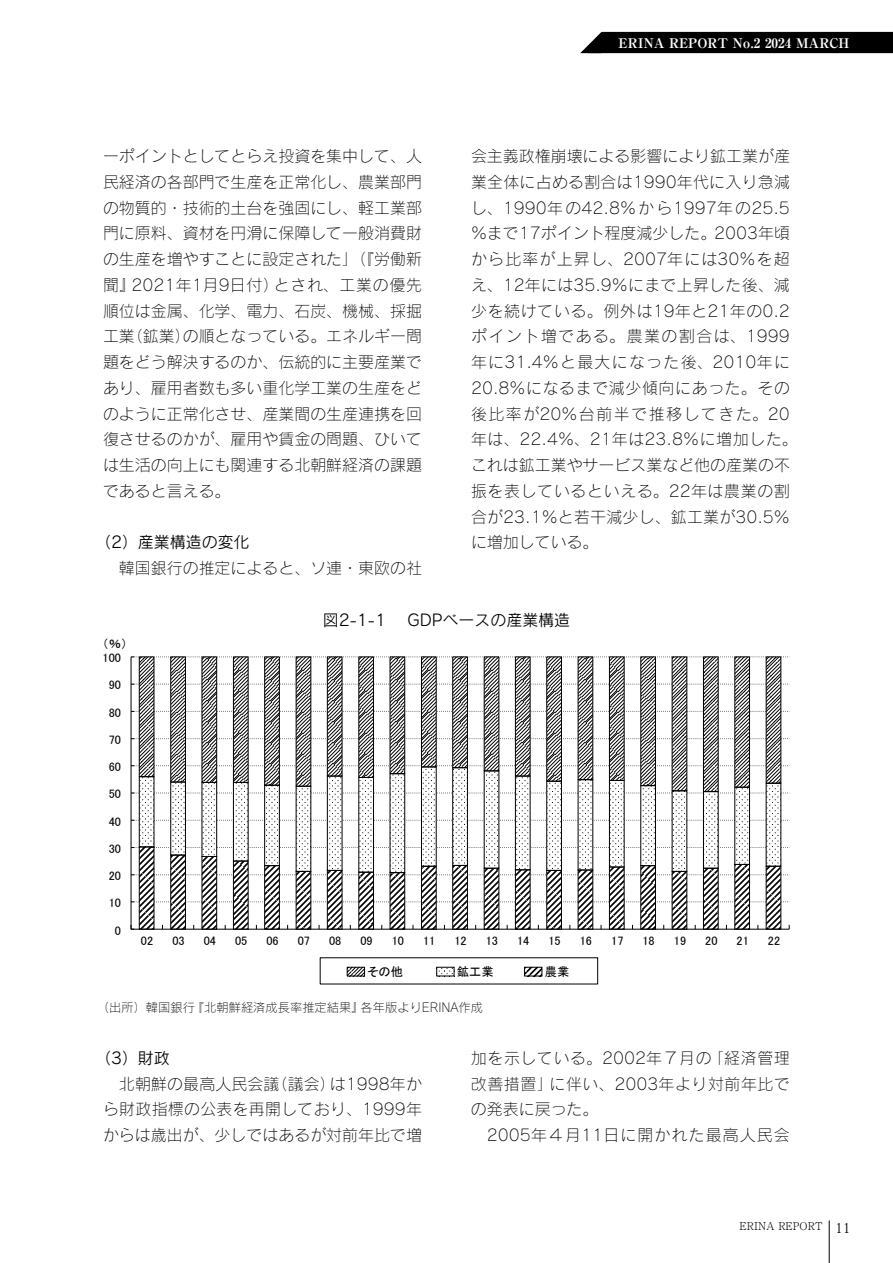
<style>
.page{position:relative;width:893px;height:1263px;background:#fff}
.page>*{position:absolute;margin:0;border:0;box-sizing:border-box;transform-origin:0 0}
.t1{font:15.9px/25.8px "Lexus Rodin Pro L";color:#000;text-align:justify}
.t2{font:15.9px "Lexus Rodin Pro M";color:#000}
.t3{font:15.9px "Lexus Rodin Pro L";letter-spacing:.07em;color:#000}
.t4{font:700 expanded 13.35px "Ryumin Pro";color:#fff}
.t5{font:12.3px "MS P Gothic";color:#000}
.t6{font:12.3px "Lexus Rodin Pro L";color:#000}
.t7{font:300 10.65px "Ryumin Pro";color:#000}
.s1{font-family:"Koz Min Pro";font-size:13.8px}
</style>
<div class="page">
<svg style="left:130px;top:656px;width:660px;height:274px"></svg>
<svg style="left:131px;top:925px;width:3px;height:5px"></svg>
<svg style="left:349px;top:969px;width:14px;height:5px"></svg>
<div style="left:347px;top:967px;width:18px;height:9px;border:1px solid #000"></div>
<svg style="left:438px;top:970px;width:15px;height:4px"></svg>
<svg style="left:526px;top:969px;width:14px;height:5px"></svg>
<div style="left:524px;top:967px;width:18px;height:9px;border:1px solid #000"></div>
<hr style="left:829px;top:1220px;width:1px;height:43px;background:#000">
<div style="left:580px;top:32px;width:313px;height:21px;background:#000"></div>
<p class="t1" style="left:103px;top:143px;width:320px">ーポイントとしてとらえ投資を集中して、人民経済の各部門で生産を正常化し、農業部門の物質的・技術的土台を強固にし、軽工業部門に原料、資材を円滑に保障して一般消費財の生産を増やすことに設定された」（『労働新聞』2021年1月9日付）とされ、工業の優先順位は金属、化学、電力、石炭、機械、採掘工業（鉱業）の順となっている。エネルギー問題をどう解決するのか、伝統的に主要産業であり、雇用者数も多い重化学工業の生産をどのように正常化させ、産業間の生産連携を回復させるのかが、雇用や賃金の問題、ひいては生活の向上にも関連する北朝鮮経済の課題であると言える。</p>
<p class="t2" style="left:95px;top:532px;width:156px">（2）産業構造の変化</p>
<p class="t1" style="left:119px;top:555px;width:304px">韓国銀行の推定によると、ソ連・東欧の社</p>
<p class="t4" style="left:619px;top:32px;width:232px">ERINA REPORT No.2 2024 MARCH</p>
<p class="t1" style="left:471px;top:143px;width:328px;text-align:left">会主義政権崩壊による影響により鉱工業が産業全体に占める割合は1990年代に入り急減し、1990年の42.8％から1997年の25.5％まで17ポイント程度減少した。2003年頃から比率が上昇し、2007年には30％を超え、12年には35.9％にまで上昇した後、減少を続けている。例外は19年と21年の0.2ポイント増である。農業の割合は、1999年に31.4％と最大になった後、2010年に<br>20.8％になるまで減少傾向にあった。その後比率が20％台前半で推移してきた。20年は、22.4％、21年は23.8％に増加した。これは鉱工業やサービス業など他の産業の不振を表しているといえる。22年は農業の割合が23.1％と若干減少し、鉱工業が30.5％に増加している。</p>
<p class="t5" style="left:103px;top:637px;width:26px">（％）</p>
<p class="t5" style="left:103px;top:652px;width:20px">100</p>
<p class="t5" style="left:109px;top:679px;width:14px">90</p>
<p class="t5" style="left:109px;top:706px;width:14px">80</p>
<p class="t5" style="left:109px;top:733px;width:14px">70</p>
<p class="t5" style="left:109px;top:760px;width:14px">60</p>
<p class="t5" style="left:109px;top:788px;width:14px">50</p>
<p class="t5" style="left:109px;top:815px;width:14px">40</p>
<p class="t5" style="left:109px;top:842px;width:14px">30</p>
<p class="t5" style="left:109px;top:869px;width:14px">20</p>
<p class="t5" style="left:109px;top:897px;width:14px">10</p>
<p class="t5" style="left:115px;top:924px;width:8px">0</p>
<p class="t2" style="left:323px;top:609px;width:249px">図2-1-1　 GDPベースの産業構造</p>
<p class="t5" style="left:141px;top:934px;width:14px">02</p>
<p class="t5" style="left:172px;top:934px;width:14px">03</p>
<p class="t5" style="left:204px;top:934px;width:14px">04</p>
<p class="t5" style="left:235px;top:934px;width:14px">05</p>
<p class="t5" style="left:266px;top:934px;width:14px">06</p>
<p class="t5" style="left:298px;top:934px;width:14px">07</p>
<p class="t5" style="left:329px;top:934px;width:14px">08</p>
<p class="t5" style="left:360px;top:934px;width:14px">09</p>
<p class="t5" style="left:392px;top:934px;width:14px">10</p>
<p class="t5" style="left:423px;top:934px;width:14px">11</p>
<p class="t5" style="left:454px;top:934px;width:14px">12</p>
<p class="t5" style="left:486px;top:934px;width:14px">13</p>
<p class="t5" style="left:517px;top:934px;width:14px">14</p>
<p class="t5" style="left:548px;top:934px;width:14px">15</p>
<p class="t5" style="left:580px;top:934px;width:14px">16</p>
<p class="t5" style="left:611px;top:934px;width:14px">17</p>
<p class="t5" style="left:642px;top:934px;width:14px">18</p>
<p class="t5" style="left:674px;top:934px;width:14px">19</p>
<p class="t5" style="left:705px;top:934px;width:14px">20</p>
<p class="t5" style="left:737px;top:934px;width:14px">21</p>
<p class="t5" style="left:768px;top:934px;width:14px">22</p>
<p class="t5" style="left:367px;top:966px;width:37px">その他</p>
<p class="t5" style="left:457px;top:966px;width:38px">鉱工業</p>
<p class="t5" style="left:545px;top:966px;width:26px">農業</p>
<p class="t6" style="left:97px;top:1000px;width:388px">（出所）韓国銀行『北朝鮮経済成長率推定結果』各年版よりERINA作成</p>
<p class="t2" style="left:95px;top:1047px;width:76px">（3）財政</p>
<p class="t1" style="left:103px;top:1070px;width:320px;text-indent:16px">北朝鮮の最高人民会議（議会）は1998年から財政指標の公表を再開しており、1999年からは歳出が、少しではあるが対前年比で増</p>
<p class="t1" style="left:471px;top:1044px;width:320px">加を示している。2002年７月の「経済管理改善措置」に伴い、2003年より対前年比での発表に戻った。</p>
<p class="t3" style="left:487px;top:1125px;width:304px">2005年４月11日に開かれた最高人民会</p>
<p class="t7" style="left:740px;top:1217px;width:113px">ERINA REPORT <span class="s1">11</span></p>
</div>
